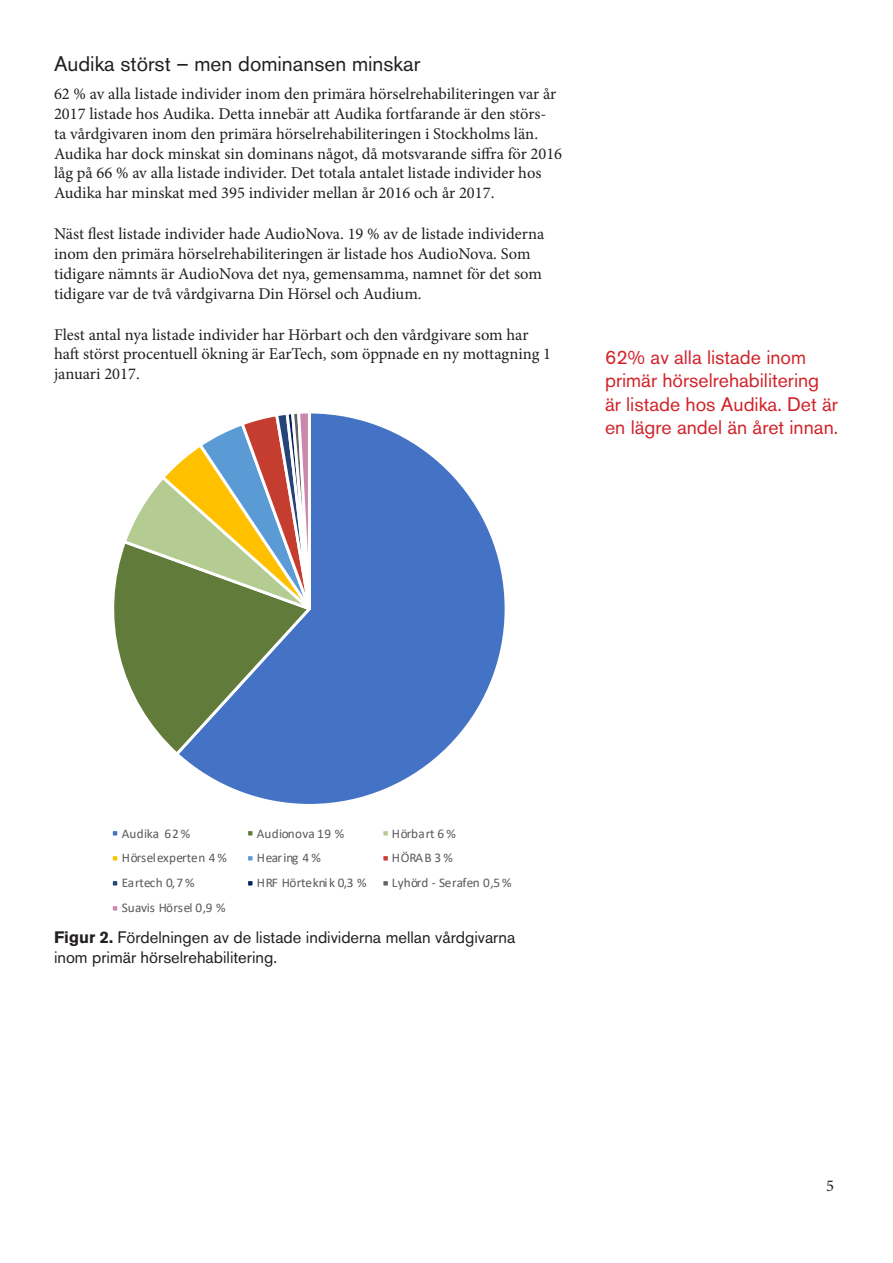
<style>
.page{position:relative;width:893px;height:1263px;background:#fff}
.page>*{position:absolute;margin:0;border:0;box-sizing:border-box;transform-origin:0 0}
.Rubrik_2{font:21px "Akzidenz Grotesk BE";color:#231f20}
.Kommentarer_1{font:19.5px/23.4px "Akzidenz Grotesk BE";color:#d1232a}
.t1{font:16.5px/19.8px "Minion Pro";color:#231f20}
.Styckeformat_1{font:16.5px/19.8px "Akzidenz Grotesk BE";color:#231f20}
.t2{font:13.2px "Calibri";letter-spacing:-.005em;color:#595959}
.t3{font:13.2px "Calibri";letter-spacing:.03em;color:#595959}
.s1{font-weight:700}
</style>
<div class="page">
<svg style="left:330px;top:414px;width:175px;height:389px"></svg>
<svg style="left:114px;top:413px;width:216px;height:391px"></svg>
<div style="left:111px;top:830px;width:8px;height:7px;background:#4472c4"></div>
<div style="left:110px;top:828px;width:10px;height:10px;border:3px solid #fff"></div>
<div style="left:247px;top:830px;width:7px;height:7px;background:#617c3a"></div>
<div style="left:245px;top:828px;width:10px;height:10px;border:3px solid #fff"></div>
<div style="left:382px;top:830px;width:7px;height:7px;background:#b4cb92"></div>
<div style="left:380px;top:828px;width:11px;height:10px;border:3px solid #fff"></div>
<div style="left:111px;top:855px;width:8px;height:7px;background:#ffc000"></div>
<div style="left:110px;top:853px;width:10px;height:10px;border:3px solid #fff"></div>
<div style="left:247px;top:855px;width:7px;height:7px;background:#5b9bd5"></div>
<div style="left:245px;top:853px;width:10px;height:10px;border:3px solid #fff"></div>
<div style="left:382px;top:855px;width:7px;height:7px;background:#c43d2f"></div>
<div style="left:380px;top:853px;width:11px;height:10px;border:3px solid #fff"></div>
<div style="left:111px;top:880px;width:8px;height:7px;background:#264478"></div>
<div style="left:110px;top:878px;width:10px;height:10px;border:3px solid #fff"></div>
<div style="left:247px;top:880px;width:7px;height:7px;background:#002060"></div>
<div style="left:245px;top:878px;width:10px;height:10px;border:3px solid #fff"></div>
<div style="left:382px;top:880px;width:7px;height:7px;background:#636363"></div>
<div style="left:380px;top:878px;width:11px;height:10px;border:3px solid #fff"></div>
<div style="left:111px;top:905px;width:8px;height:7px;background:#ca88ac"></div>
<div style="left:110px;top:903px;width:10px;height:10px;border:3px solid #fff"></div>
<p class="Rubrik_2" style="left:54px;top:51px;width:368px">Audika störst – men dominansen minskar</p>
<p class="t1" style="left:54px;top:84px;width:510px">62 % av alla listade individer inom den primära hörselrehabiliteringen var år 2017 listade hos Audika. Detta innebär att Audika fortfarande är den störs&shy;ta vårdgivaren inom den primära hörselrehabiliteringen i Stockholms län.<br>Audika har dock minskat sin dominans något, då motsvarande siffra för 2016 låg på 66 % av alla listade individer. Det totala antalet listade individer hos Audika har minskat med 395 individer mellan år 2016 och år 2017.</p>
<p class="t1" style="left:54px;top:224px;width:492px">Näst flest listade individer hade AudioNova. 19 % av de listade individerna inom den primära hörselrehabiliteringen är listade hos AudioNova. Som tidigare nämnts är AudioNova det nya, gemensamma, namnet för det som tidigare var de två vårdgivarna Din Hörsel och Audium.</p>
<p class="t1" style="left:54px;top:325px;width:499px">Flest antal nya listade individer har Hörbart och den vårdgivare som har haft störst procentuell ökning är EarTech, som öppnade en ny mottagning 1 januari 2017.</p>
<p class="Kommentarer_1" style="left:605px;top:346px;width:235px">62% av alla listade inom primär hörselrehabilitering är listade hos Audika. Det är en lägre andel än året innan.</p>
<p class="t2" style="left:122px;top:825px;width:70px">Audika 62 %</p>
<p class="t3" style="left:257px;top:825px;width:89px">Audionova 19 %</p>
<p class="t2" style="left:392px;top:825px;width:65px">Hörbart 6 %</p>
<p class="t2" style="left:122px;top:848px;width:107px">Hörselexperten 4 %</p>
<p class="t2" style="left:257px;top:848px;width:65px">Hearing 4 %</p>
<p class="t2" style="left:392px;top:848px;width:62px">HÖRAB 3 %</p>
<p class="t2" style="left:122px;top:873px;width:74px">Eartech 0,7 %</p>
<p class="t2" style="left:257px;top:873px;width:111px">HRF Hörteknik 0,3 %</p>
<p class="t2" style="left:392px;top:873px;width:121px">Lyhörd - Serafen 0,5 %</p>
<p class="t2" style="left:122px;top:898px;width:105px">Suavis Hörsel 0,9 %</p>
<p class="Styckeformat_1" style="left:54px;top:927px;width:463px"><span class="s1">Figur 2.</span> Fördelningen av de listade individerna mellan vårdgivarna inom primär hörselrehabilitering.</p>
<p class="t1" style="left:826px;top:1176px;width:9px">5</p>
</div>
